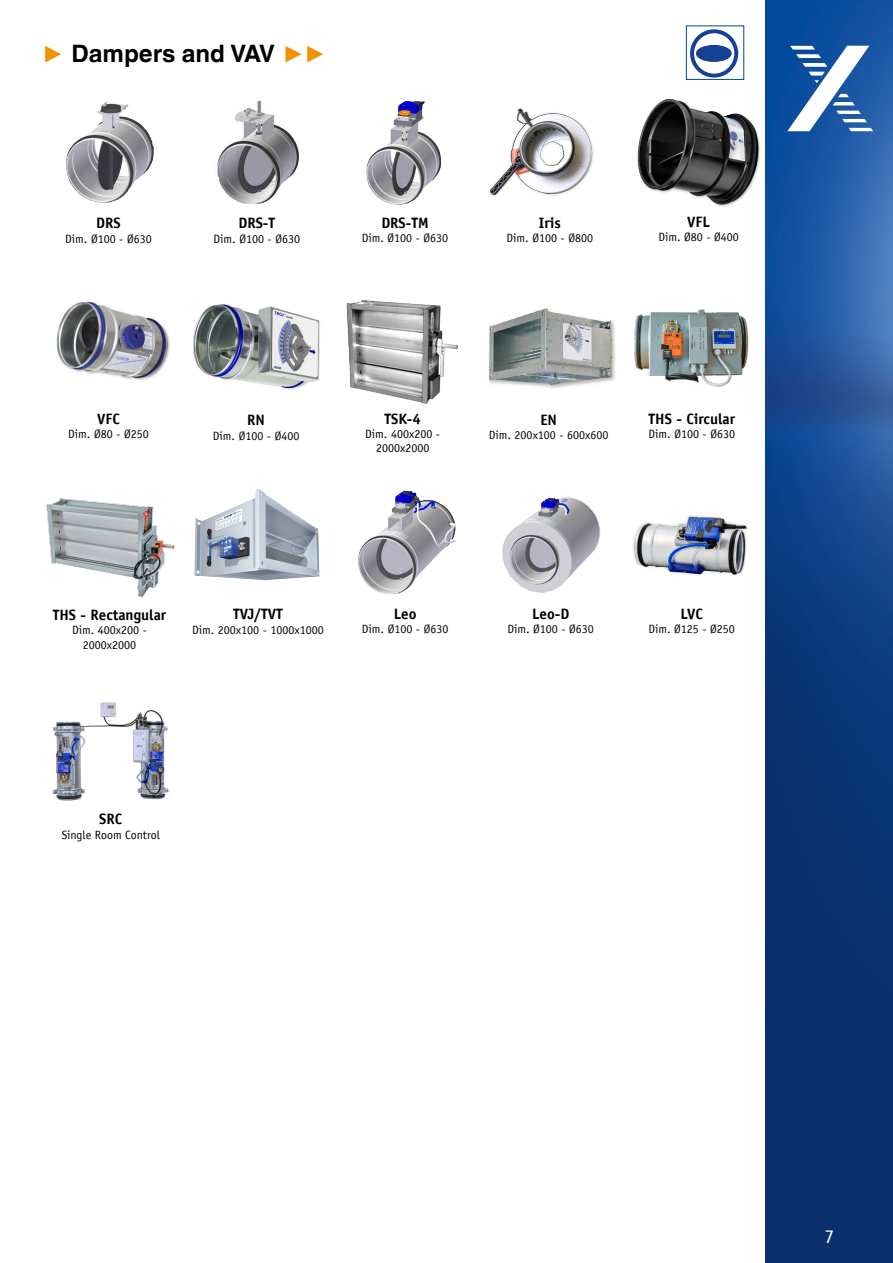
<style>
.page{position:relative;width:893px;height:1263px;background:#fff}
.page>*{position:absolute;margin:0;border:0;box-sizing:border-box;transform-origin:0 0}
.t1{font:700 24px "TROX Helvetica";color:#000}
.t2{font:19.5px "TROX Officina Sans";color:#fff}
.t3{font:700 15px "TROX Officina Sans";color:#000}
.t4{font:12px/14.4px "TROX Officina Sans";color:#000;text-align:center}
.s1{font-weight:400;font-size:27px;color:#f39200}
</style>
<div class="page">
<img style="left:765px;top:0;width:128px;height:1263px">
<svg style="left:787px;top:46px;width:86px;height:85px"></svg>
<svg style="left:692px;top:31px;width:44px;height:45px"></svg>
<div style="left:690px;top:29px;width:48px;height:49px;border:4px solid #164194;border-radius:50%"></div>
<div style="left:697px;top:46px;width:34px;height:15px;background:#164194;border-radius:50%"></div>
<div style="left:696px;top:45px;width:36px;height:17px;border:1px solid #164194;border-radius:50%"></div>
<div style="left:686px;top:26px;width:58px;height:54px;border:1px solid #004894"></div>
<img style="left:217px;top:101px;width:82px;height:103px">
<img style="left:66px;top:102px;width:88px;height:101px">
<img style="left:366px;top:101px;width:76px;height:104px">
<img style="left:489px;top:108px;width:105px;height:88px">
<img style="left:193px;top:304px;width:127px;height:85px">
<img style="left:56px;top:300px;width:114px;height:82px">
<img style="left:637px;top:99px;width:123px;height:108px">
<img style="left:346px;top:300px;width:112px;height:104px">
<img style="left:488px;top:308px;width:128px;height:81px">
<img style="left:46px;top:497px;width:129px;height:101px">
<img style="left:634px;top:309px;width:115px;height:78px">
<img style="left:633px;top:515px;width:113px;height:60px">
<img style="left:358px;top:490px;width:98px;height:104px">
<img style="left:502px;top:497px;width:98px;height:96px">
<img style="left:52px;top:702px;width:117px;height:99px">
<img style="left:194px;top:489px;width:126px;height:91px">
<h1 class="t1" style="left:43px;top:40px;width:285px"><span class="s1">▶</span> Dampers and VAV <span class="s1">▶▶</span></h1>
<p class="t3" style="left:96px;top:214px;width:26px">DRS</p>
<p class="t4" style="left:65px;top:231px;width:88px">Dim. Ø100 - Ø630</p>
<p class="t3" style="left:238px;top:214px;width:38px">DRS-T</p>
<p class="t4" style="left:214px;top:231px;width:88px">Dim. Ø100 - Ø630</p>
<p class="t3" style="left:381px;top:214px;width:49px">DRS-TM</p>
<p class="t4" style="left:362px;top:231px;width:88px">Dim. Ø100 - Ø630</p>
<p class="t3" style="left:539px;top:213px;width:23px">Iris</p>
<p class="t4" style="left:507px;top:231px;width:88px">Dim. Ø100 - Ø800</p>
<p class="t3" style="left:687px;top:213px;width:24px">VFL</p>
<p class="t4" style="left:658px;top:230px;width:82px">Dim. Ø80 - Ø400</p>
<p class="t3" style="left:97px;top:410px;width:24px">VFC</p>
<p class="t4" style="left:68px;top:427px;width:82px">Dim. Ø80 - Ø250</p>
<p class="t3" style="left:247px;top:411px;width:19px">RN</p>
<p class="t4" style="left:213px;top:428px;width:88px">Dim. Ø100 - Ø400</p>
<p class="t3" style="left:385px;top:409px;width:38px">TSK-4</p>
<p class="t4" style="left:365px;top:427px;width:76px">Dim. 400x200 -<br>2000x2000</p>
<p class="t3" style="left:540px;top:410px;width:18px">EN</p>
<p class="t4" style="left:489px;top:428px;width:121px">Dim. 200x100 - 600x600</p>
<p class="t3" style="left:649px;top:409px;width:88px">THS - Circular</p>
<p class="t4" style="left:649px;top:427px;width:88px">Dim. Ø100 - Ø630</p>
<p class="t3" style="left:53px;top:605px;width:115px">THS - Rectangular</p>
<p class="t4" style="left:72px;top:623px;width:76px">Dim. 400x200 -<br>2000x2000</p>
<p class="t3" style="left:233px;top:605px;width:51px">TVJ/TVT</p>
<p class="t4" style="left:192px;top:622px;width:133px">Dim. 200x100 - 1000x1000</p>
<p class="t3" style="left:394px;top:605px;width:24px">Leo</p>
<p class="t4" style="left:362px;top:622px;width:88px">Dim. Ø100 - Ø630</p>
<p class="t3" style="left:532px;top:605px;width:39px">Leo-D</p>
<p class="t4" style="left:507px;top:622px;width:88px">Dim. Ø100 - Ø630</p>
<p class="t3" style="left:680px;top:604px;width:24px">LVC</p>
<p class="t4" style="left:648px;top:622px;width:88px">Dim. Ø125 - Ø250</p>
<p class="t3" style="left:99px;top:810px;width:25px">SRC</p>
<p class="t4" style="left:62px;top:827px;width:100px">Single Room Control</p>
<h2 class="t2" style="left:824px;top:1225px;width:11px">7</h2>
</div>
